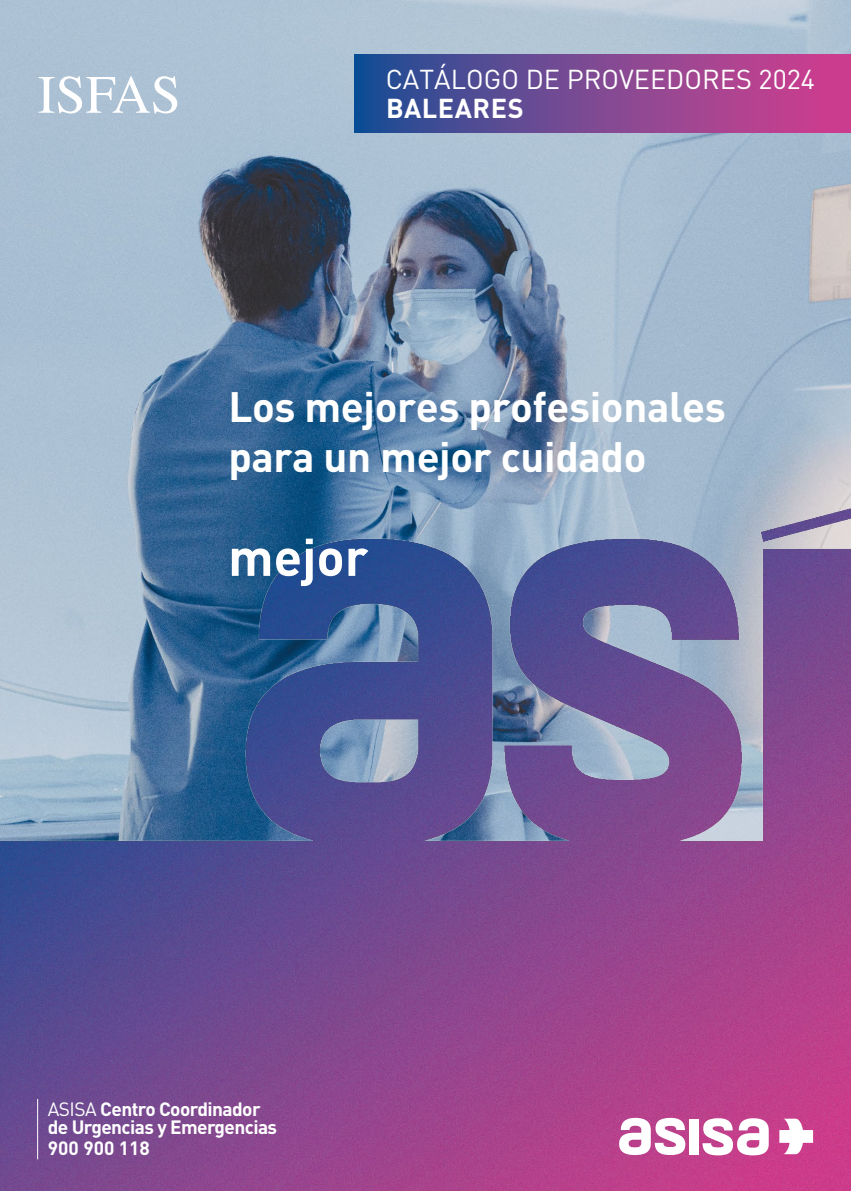
<style>
.page{position:relative;width:851px;height:1191px;background:#fff}
.page>*{position:absolute;margin:0;border:0;box-sizing:border-box;transform-origin:0 0}
.t1{font:700 52px "DIN Pro";color:#fff}
.t2{font:700 42px/50.4px "DIN Pro";letter-spacing:-.01em;color:#fff}
.t3{font:27px "DIN Pro";color:#fff}
.t4{font:700 27px "DIN Pro";letter-spacing:.02em;color:#fff}
.t5{font:700 19px/18px "DIN Pro";letter-spacing:-.03em;color:#fff}
.t6{font:700 19px "DIN Pro";color:#fff}
.s1{font-weight:400}
</style>
<div class="page">
<img style="left:0;top:0;width:850px;height:357px">
<img style="left:0;top:357px;width:850px;height:834px">
<svg style="left:779px;top:1118px;width:34px;height:36px"></svg>
<svg style="left:619px;top:1117px;width:66px;height:38px"></svg>
<div style="left:689px;top:1119px;width:9px;height:35px;background:#fff"></div>
<svg style="left:702px;top:1118px;width:66px;height:37px"></svg>
<svg style="left:354px;top:54px;width:496px;height:79px;background:#7c4792"></svg>
<hr style="left:37px;top:1099px;width:1px;height:60px;background:#fff">
<svg style="left:38px;top:76px;width:139px;height:37px"></svg>
<h3 class="t3" style="left:386px;top:61px;width:430px">CATÁLOGO DE PROVEEDORES 2024</h3>
<h3 class="t4" style="left:386px;top:86px;width:139px">BALEARES</h3>
<h2 class="t2" style="left:228px;top:380px;width:499px">Los mejores profesionales para un mejor cuidado</h2>
<h1 class="t1" style="left:228px;top:522px;width:142px">mejor</h1>
<p class="t5" style="left:48px;top:1099px;width:231px"><span class="s1">ASISA</span> Centro Coordinador de Urgencias y Emergencias</p>
<p class="t6" style="left:48px;top:1135px;width:103px">900 900 118</p>
</div>
